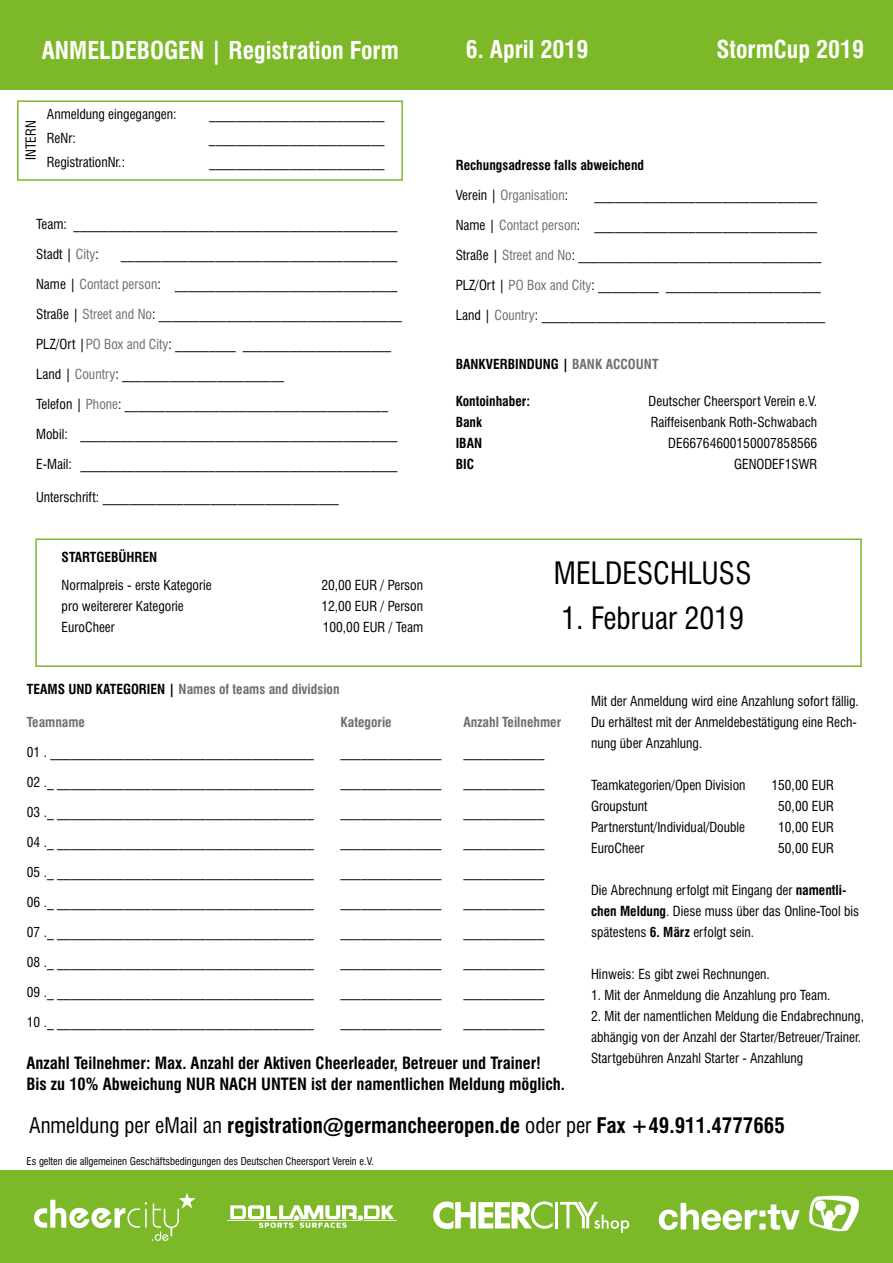
<style>
.page{position:relative;width:893px;height:1263px;background:#fff}
.page>*{position:absolute;margin:0;border:0;box-sizing:border-box;transform-origin:0 0}
.t1{font:condensed 30px "Swiss 721 BT";color:#000}
.t2{font:700 condensed 24px "Swiss 721 BT";color:#fff}
.t3{font:700 condensed 21px "Swiss 721 BT";color:#000}
.t4{font:700 condensed 16.5px/21px "Swiss 721 BT";color:#000}
.t5{font:condensed 13.5px/21px "Swiss 721 BT";color:#000}
.t6{font:700 condensed 13.5px "Swiss 721 BT";color:#000}
.t7{font:700 condensed 13.5px "Swiss 721 BT";color:#706f6f}
.t8{font:condensed 13.5px "Swiss 721 BT";color:#706f6f}
.t9{font:condensed 10.5px "Swiss 721 BT";color:#000}
.s1{color:#706f6f}
.s2{color:#000}
.s3{font-weight:700}
.s4{font-weight:400}
</style>
<div class="page">
<div style="left:35px;top:538px;width:827px;height:129px;border:2px solid #7cb828"></div>
<div style="left:17px;top:100px;width:386px;height:81px;border:2px solid #7cb828"></div>
<div style="left:0;top:0;width:893px;height:90px;background:#7cb828"></div>
<div style="left:1px;top:1171px;width:892px;height:92px;background:#7cb828"></div>
<svg style="left:34px;top:1192px;width:162px;height:49px"></svg>
<svg style="left:659px;top:1203px;width:141px;height:27px"></svg>
<svg style="left:809px;top:1196px;width:50px;height:36px"></svg>
<svg style="left:227px;top:1205px;width:170px;height:23px"></svg>
<svg style="left:433px;top:1201px;width:120px;height:28px"></svg>
<hr style="left:555px;top:1202px;width:3px;height:26px;background:#fff">
<svg style="left:560px;top:1202px;width:69px;height:31px"></svg>
<h2 class="t2" style="left:42px;top:36px;width:358px">ANMELDEBOGEN | Registration Form</h2>
<h2 class="t2" style="left:466px;top:35px;width:124px">6. April 2019</h2>
<h2 class="t2" style="left:716px;top:34px;width:149px">StormCup 2019</h2>
<p class="t5" style="left:20px;top:160px;width:41px;rotate:-90deg">INTERN</p>
<p class="t5" style="left:47px;top:104px;width:131px">Anmeldung eingegangen:</p>
<p class="t5" style="left:47px;top:128px;width:30px">ReNr:</p>
<p class="t5" style="left:47px;top:152px;width:80px">RegistrationNr.:</p>
<p class="t5" style="left:209px;top:104px;width:177px">__________________________</p>
<p class="t5" style="left:209px;top:128px;width:177px">__________________________</p>
<p class="t5" style="left:209px;top:152px;width:177px">__________________________</p>
<p class="t5" style="left:36px;top:214px;width:363px">Team: ________________________________________________</p>
<p class="t5" style="left:36px;top:244px;width:64px">Stadt | <span class="s1">City</span>:</p>
<p class="t5" style="left:121px;top:244px;width:278px">_________________________________________</p>
<p class="t5" style="left:36px;top:274px;width:363px">Name | <span class="s1">Contact person</span>: _________________________________</p>
<p class="t5" style="left:36px;top:304px;width:367px">Straße | <span class="s1">Street and No</span>: ____________________________________</p>
<p class="t5" style="left:36px;top:334px;width:357px">PLZ/Ort |<span class="s1">PO Box and City</span>: _________ ______________________</p>
<p class="t5" style="left:36px;top:364px;width:250px">Land | <span class="s1">Country</span>: ________________________</p>
<p class="t5" style="left:36px;top:394px;width:353px">Telefon | <span class="s1">Phone</span>: _______________________________________</p>
<p class="t5" style="left:36px;top:424px;width:363px">Mobil: _______________________________________________</p>
<p class="t5" style="left:36px;top:454px;width:363px">E-Mail: _______________________________________________</p>
<p class="t5" style="left:36px;top:486px;width:304px">Unterschrift: ___________________________________</p>
<p class="t6" style="left:62px;top:548px;width:97px">STARTGEBÜHREN</p>
<p class="t5" style="left:62px;top:575px;width:151px">Normalpreis - erste Kategorie</p>
<p class="t5" style="left:321px;top:575px;width:103px">20,00 EUR / Person</p>
<p class="t5" style="left:62px;top:596px;width:124px">pro weitererer Kategorie</p>
<p class="t5" style="left:321px;top:596px;width:103px">12,00 EUR / Person</p>
<p class="t5" style="left:62px;top:617px;width:55px">EuroCheer</p>
<p class="t5" style="left:323px;top:617px;width:102px">100,00 EUR / Team</p>
<p class="t6" style="left:456px;top:157px;width:190px">Rechungsadresse falls abweichend</p>
<p class="t8" style="left:456px;top:187px;width:114px"><span class="s2">Verein |</span> Organisation<span class="s2">:</span></p>
<p class="t5" style="left:594px;top:185px;width:224px">_________________________________</p>
<p class="t5" style="left:456px;top:214px;width:363px">Name | <span class="s1">Contact person</span>: _________________________________</p>
<p class="t5" style="left:456px;top:244px;width:367px">Straße | <span class="s1">Street and No</span>: ____________________________________</p>
<p class="t5" style="left:456px;top:274px;width:367px">PLZ/Ort | <span class="s1">PO Box and City</span>: _________ _______________________</p>
<p class="t5" style="left:456px;top:304px;width:371px">Land | <span class="s1">Country</span>: __________________________________________</p>
<p class="t6" style="left:456px;top:355px;width:204px">BANKVERBINDUNG | <span class="s1">BANK ACCOUNT</span></p>
<p class="t6" style="left:456px;top:393px;width:76px">Kontoinhaber:</p>
<p class="t5" style="left:649px;top:390px;width:170px">Deutscher Cheersport Verein e.V.</p>
<p class="t6" style="left:456px;top:414px;width:28px">Bank</p>
<p class="t5" style="left:651px;top:411px;width:168px">Raiffeisenbank Roth-Schwabach</p>
<p class="t6" style="left:456px;top:435px;width:28px">IBAN</p>
<p class="t5" style="left:668px;top:432px;width:150px">DE66764600150007858566</p>
<p class="t6" style="left:456px;top:456px;width:20px">BIC</p>
<p class="t5" style="left:734px;top:453px;width:85px">GENODEF1SWR</p>
<h1 class="t1" style="left:554px;top:555px;width:199px">MELDESCHLUSS</h1>
<h1 class="t1" style="left:561px;top:600px;width:185px">1. Februar 2019</h1>
<p class="t7" style="left:27px;top:681px;width:314px"><span class="s2">TEAMS UND KATEGORIEN |</span> Names of teams and dividsion</p>
<p class="t7" style="left:27px;top:714px;width:60px">Teamname</p>
<p class="t7" style="left:340px;top:714px;width:53px">Kategorie</p>
<p class="t7" style="left:463px;top:714px;width:99px">Anzahl Teilnehmer</p>
<p class="t5" style="left:27px;top:741px;width:288px">01 . _______________________________________</p>
<p class="t5" style="left:340px;top:741px;width:103px">_______________</p>
<p class="t5" style="left:463px;top:741px;width:82px">____________</p>
<p class="t5" style="left:27px;top:771px;width:288px">02 ._ ______________________________________</p>
<p class="t5" style="left:340px;top:771px;width:103px">_______________</p>
<p class="t5" style="left:463px;top:771px;width:82px">____________</p>
<p class="t5" style="left:27px;top:801px;width:288px">03 ._ ______________________________________</p>
<p class="t5" style="left:340px;top:801px;width:103px">_______________</p>
<p class="t5" style="left:463px;top:801px;width:82px">____________</p>
<p class="t5" style="left:27px;top:831px;width:288px">04 ._ ______________________________________</p>
<p class="t5" style="left:340px;top:831px;width:103px">_______________</p>
<p class="t5" style="left:463px;top:831px;width:82px">____________</p>
<p class="t5" style="left:27px;top:861px;width:288px">05 ._ ______________________________________</p>
<p class="t5" style="left:340px;top:861px;width:103px">_______________</p>
<p class="t5" style="left:463px;top:861px;width:82px">____________</p>
<p class="t5" style="left:27px;top:891px;width:288px">06 ._ ______________________________________</p>
<p class="t5" style="left:340px;top:891px;width:103px">_______________</p>
<p class="t5" style="left:463px;top:891px;width:82px">____________</p>
<p class="t5" style="left:27px;top:921px;width:288px">07 ._ ______________________________________</p>
<p class="t5" style="left:340px;top:921px;width:103px">_______________</p>
<p class="t5" style="left:463px;top:921px;width:82px">____________</p>
<p class="t5" style="left:27px;top:951px;width:288px">08 ._ ______________________________________</p>
<p class="t5" style="left:340px;top:951px;width:103px">_______________</p>
<p class="t5" style="left:463px;top:951px;width:82px">____________</p>
<p class="t5" style="left:27px;top:981px;width:288px">09 ._ ______________________________________</p>
<p class="t5" style="left:340px;top:981px;width:103px">_______________</p>
<p class="t5" style="left:463px;top:981px;width:82px">____________</p>
<p class="t5" style="left:27px;top:1011px;width:288px">10 ._ ______________________________________</p>
<p class="t5" style="left:340px;top:1011px;width:103px">_______________</p>
<p class="t5" style="left:463px;top:1011px;width:82px">____________</p>
<p class="t5" style="left:591px;top:690px;width:269px">Mit der Anmeldung wird eine Anzahlung sofort fällig.<br>Du erhältest mit der Anmeldebestätigung eine Rech&shy;nung über Anzahlung.</p>
<p class="t5" style="left:591px;top:774px;width:156px">Teamkategorien/Open Division</p>
<p class="t5" style="left:771px;top:774px;width:64px">150,00 EUR</p>
<p class="t5" style="left:591px;top:795px;width:58px">Groupstunt</p>
<p class="t5" style="left:778px;top:795px;width:57px">50,00 EUR</p>
<p class="t5" style="left:591px;top:816px;width:156px">Partnerstunt/Individual/Double</p>
<p class="t5" style="left:778px;top:816px;width:57px">10,00 EUR</p>
<p class="t5" style="left:591px;top:837px;width:55px">EuroCheer</p>
<p class="t5" style="left:778px;top:837px;width:57px">50,00 EUR</p>
<p class="t5" style="left:591px;top:879px;width:270px">Die Abrechnung erfolgt mit Eingang der <span class="s3">namentli&shy;chen Meldung</span>. Diese muss über das Online-Tool bis spätestens <span class="s3">6. März</span> erfolgt sein.</p>
<p class="t5" style="left:591px;top:963px;width:180px">Hinweis: Es gibt zwei Rechnungen.</p>
<p class="t5" style="left:591px;top:984px;width:241px">1. Mit der Anmeldung die Anzahlung pro Team.</p>
<p class="t5" style="left:591px;top:1005px;width:274px">2. Mit der namentlichen Meldung die Endabrechnung, abhängig von der Anzahl der Starter/Betreuer/Trainer.<br>Startgebühren Anzahl Starter - Anzahlung</p>
<p class="t4" style="left:27px;top:1052px;width:540px">Anzahl Teilnehmer: Max. Anzahl der Aktiven Cheerleader, Betreuer und Trainer!<br>Bis zu 10% Abweichung NUR NACH UNTEN ist der namentlichen Meldung möglich.</p>
<h3 class="t3" style="left:29px;top:1113px;width:757px"><span class="s4">Anmeldung per eMail an</span> registration@germancheeropen.de <span class="s4">oder per</span> Fax +49.911.4777665</h3>
<p class="t9" style="left:27px;top:1154px;width:349px">Es gelten die allgemeinen Geschäftsbedingungen des Deutschen Cheersport Verein e.V.</p>
</div>
